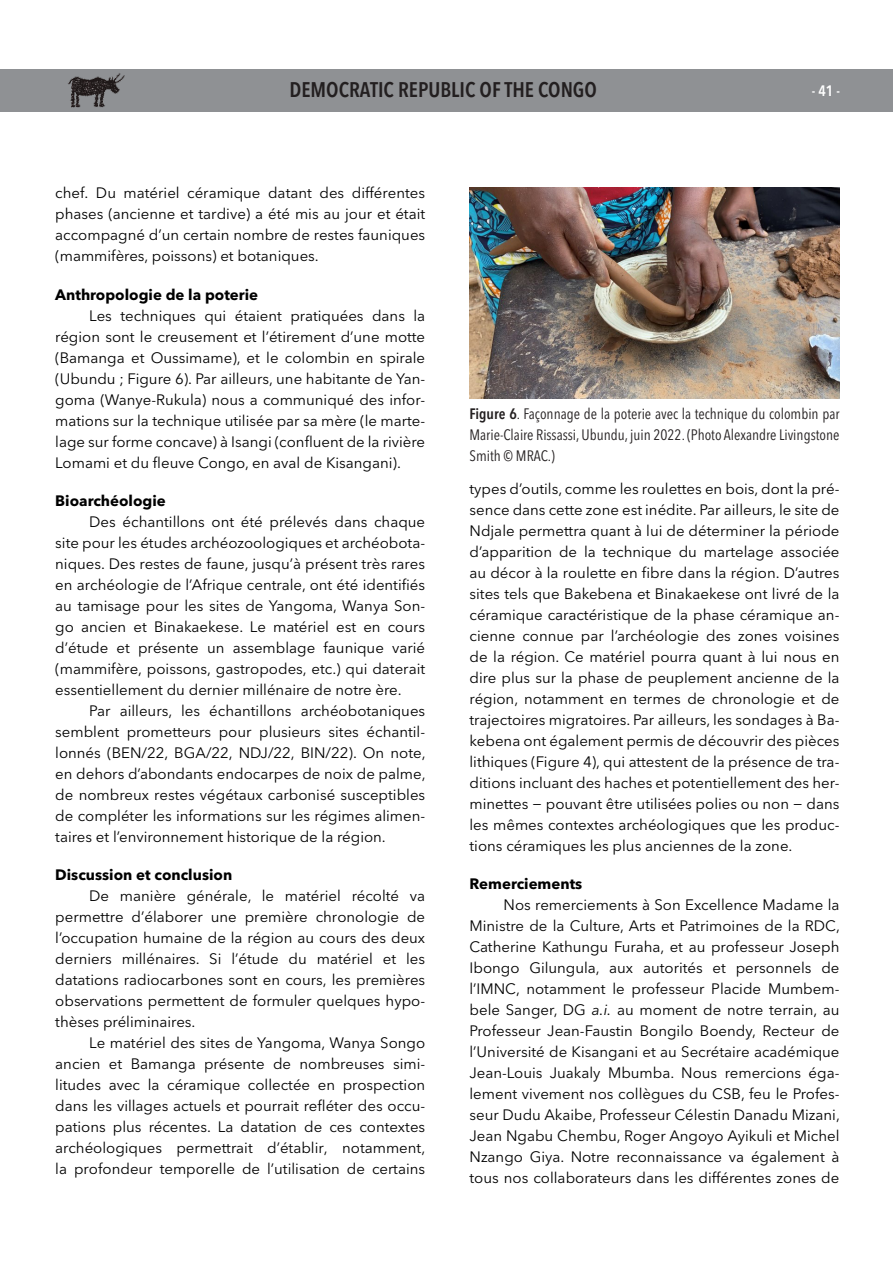
<style>
.page{position:relative;width:893px;height:1263px;background:#fff}
.page>*{position:absolute;margin:0;border:0;box-sizing:border-box;transform-origin:0 0}
.t1{font:600 condensed 21px "Avenir Next LT Pro";color:#231f20}
.t2{font:15px/21px "Avenir Next LT Pro";color:#000;text-align:justify}
.t3{font:condensed 15px/21px "Avenir Next LT Pro";color:#231f20;text-align:justify}
.t4{font:700 15px "Avenir Next LT Pro";color:#000}
.t5{font:600 condensed 15px "Avenir Next LT Pro";color:#fff}
.s1{font-weight:600}
.s2{font-style:italic}
</style>
<div class="page">
<div style="left:0;top:69px;width:893px;height:43px;background:#8f9194"></div>
<img style="left:68px;top:73px;width:57px;height:35px">
<img style="left:470px;top:187px;width:369px;height:212px">
<h1 class="t1" style="left:289px;top:77px;width:309px">DEMOCRATIC REPUBLIC OF THE CONGO</h1>
<p class="t5" style="left:812px;top:81px;width:29px">- 41 -</p>
<p class="t2" style="left:55px;top:183px;width:371px">chef. Du matériel céramique datant des différentes phases (ancienne et tardive) a été mis au jour et était accompagné d’un certain nombre de restes fauniques (mammifères, poissons) et botaniques.</p>
<p class="t4" style="left:55px;top:285px;width:204px">Anthropologie de la poterie</p>
<p class="t2" style="left:55px;top:305px;width:371px;text-indent:34px">Les techniques qui étaient pratiquées dans la région sont le creusement et l’étirement d’une motte (Bamanga et Oussimame), et le colombin en spirale (Ubundu ; Figure 6). Par ailleurs, une habitante de Yan&shy;goma (Wanye-Rukula) nous a communiqué des infor&shy;mations sur la technique utilisée par sa mère (le marte&shy;lage sur forme concave) à Isangi (confluent de la rivière Lomami et du fleuve Congo, en aval de Kisangani).</p>
<p class="t4" style="left:55px;top:491px;width:112px">Bioarchéologie</p>
<p class="t2" style="left:55px;top:511px;width:371px;text-indent:34px">Des échantillons ont été prélevés dans chaque site pour les études archéozoologiques et archéobota&shy;niques. Des restes de faune, jusqu’à présent très rares en archéologie de l’Afrique centrale, ont été identifiés au tamisage pour les sites de Yangoma, Wanya Son&shy;go ancien et Binakaekese. Le matériel est en cours d’étude et présente un assemblage faunique varié (mammifère, poissons, gastropodes, etc.) qui daterait essentiellement du dernier millénaire de notre ère.</p>
<p class="t2" style="left:55px;top:700px;width:372px;text-indent:34px">Par ailleurs, les échantillons archéobotaniques semblent prometteurs pour plusieurs sites échantil&shy;lonnés (BEN/22, BGA/22, NDJ/22, BIN/22). On note, en dehors d’abondants endocarpes de noix de palme, de nombreux restes végétaux carbonisé susceptibles de compléter les informations sur les régimes alimen&shy;taires et l’environnement historique de la région.</p>
<p class="t4" style="left:55px;top:865px;width:178px">Discussion et conclusion</p>
<p class="t2" style="left:55px;top:885px;width:371px;text-indent:34px">De manière générale, le matériel récolté va permettre d’élaborer une première chronologie de l’occupation humaine de la région au cours des deux derniers millénaires. Si l’étude du matériel et les datations radiocarbones sont en cours, les premières observations permettent de formuler quelques hypo&shy;thèses préliminaires.</p>
<p class="t2" style="left:55px;top:1032px;width:371px;text-indent:34px">Le matériel des sites de Yangoma, Wanya Songo ancien et Bamanga présente de nombreuses simi&shy;litudes avec la céramique collectée en prospection dans les villages actuels et pourrait refléter des occu&shy;pations plus récentes. La datation de ces contextes archéologiques permettrait d’établir, notamment, la profondeur temporelle de l’utilisation de certains</p>
<p class="t3" style="left:470px;top:403px;width:371px"><span class="s1">Figure 6</span>. Façonnage de la poterie avec la technique du colombin par Marie-Claire Rissassi, Ubundu, juin 2022. (Photo Alexandre Livingstone Smith © MRAC.)</p>
<p class="t2" style="left:470px;top:478px;width:371px">types d’outils, comme les roulettes en bois, dont la pré&shy;sence dans cette zone est inédite. Par ailleurs, le site de Ndjale permettra quant à lui de déterminer la période d’apparition de la technique du martelage associée au décor à la roulette en fibre dans la région. D’autres sites tels que Bakebena et Binakaekese ont livré de la céramique caractéristique de la phase céramique an&shy;cienne connue par l’archéologie des zones voisines de la région. Ce matériel pourra quant à lui nous en dire plus sur la phase de peuplement ancienne de la région, notamment en termes de chronologie et de trajectoires migratoires. Par ailleurs, les sondages à Ba&shy;kebena ont également permis de découvrir des pièces lithiques (Figure 4), qui attestent de la présence de tra&shy;ditions incluant des haches et potentiellement des her&shy;minettes − pouvant être utilisées polies ou non − dans les mêmes contextes archéologiques que les produc&shy;tions céramiques les plus anciennes de la zone.</p>
<p class="t4" style="left:470px;top:875px;width:114px">Remerciements</p>
<p class="t2" style="left:470px;top:894px;width:372px;text-indent:34px">Nos remerciements à Son Excellence Madame la Ministre de la Culture, Arts et Patrimoines de la RDC, Catherine Kathungu Furaha, et au professeur Joseph Ibongo Gilungula, aux autorités et personnels de l’IMNC, notamment le professeur Placide Mumbem&shy;bele Sanger, DG <span class="s2">a.i.</span> au moment de notre terrain, au Professeur Jean-Faustin Bongilo Boendy, Recteur de l’Université de Kisangani et au Secrétaire académique Jean-Louis Juakaly Mbumba. Nous remercions éga&shy;lement vivement nos collègues du CSB, feu le Profes&shy;seur Dudu Akaibe, Professeur Célestin Danadu Mizani, Jean Ngabu Chembu, Roger Angoyo Ayikuli et Michel Nzango Giya. Notre reconnaissance va également à tous nos collaborateurs dans les différentes zones de</p>
</div>
